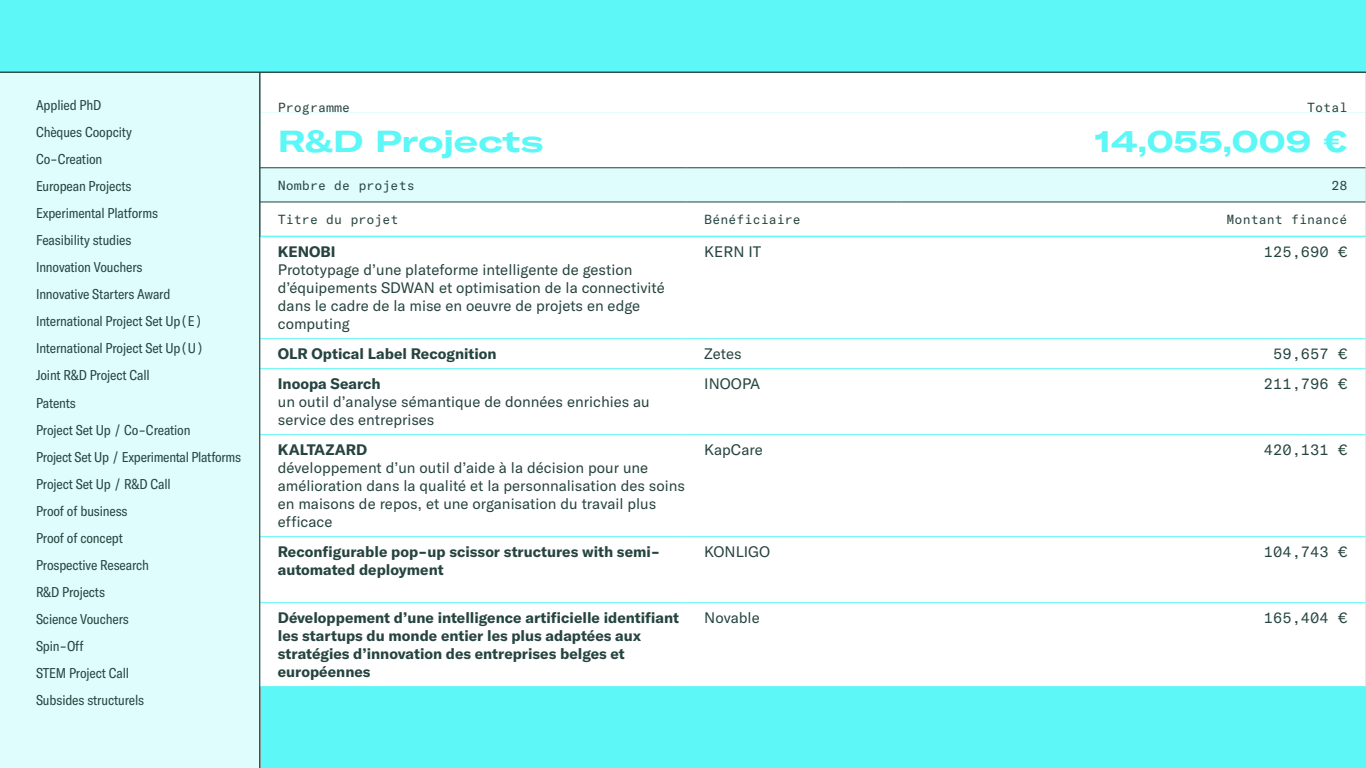
<style>
.page{position:relative;width:1366px;height:768px;background:#5df7f7}
.page>*{position:absolute;margin:0;border:0;box-sizing:border-box;transform-origin:0 0}
.t1{font:700 expanded 30px "GT America";color:#5df7f7}
.t2{font:15px/18px "GT America";color:#26443f}
.t3{font:700 15px/18px "GT America";color:#26443f}
.t4{font:15px "GT America Mono";color:#26443f}
.t5{font:condensed 14px/27px "GT America";letter-spacing:-.01em;color:#26443f}
.t6{font:13px "GT America Mono";color:#26443f}
</style>
<div class="page">
<div style="left:0;top:72px;width:260px;height:696px;background:#dffdfd"></div>
<div style="left:261px;top:73px;width:1105px;height:163px;background:#fff"></div>
<div style="left:261px;top:112px;width:1104px;height:56px;background:#fff"></div>
<div style="left:261px;top:169px;width:1105px;height:33px;background:#dffdfd"></div>
<hr style="left:686px;top:202px;width:216px;height:1px;background:#26443f">
<hr style="left:902px;top:202px;width:256px;height:1px;background:#26443f">
<hr style="left:1158px;top:202px;width:208px;height:1px;background:#26443f">
<hr style="left:260px;top:202px;width:426px;height:1px;background:#26443f">
<hr style="left:902px;top:168px;width:256px;height:1px;background:#26443f">
<hr style="left:1158px;top:168px;width:208px;height:1px;background:#26443f">
<hr style="left:260px;top:168px;width:426px;height:1px;background:#26443f">
<hr style="left:686px;top:168px;width:216px;height:1px;background:#26443f">
<div style="left:261px;top:237px;width:1105px;height:449px;background:#fff"></div>
<hr style="left:260px;top:338px;width:426px;height:1px;background:#5df7f7">
<hr style="left:686px;top:338px;width:472px;height:1px;background:#5df7f7">
<hr style="left:1158px;top:338px;width:208px;height:1px;background:#5df7f7">
<hr style="left:260px;top:368px;width:426px;height:1px;background:#5df7f7">
<hr style="left:686px;top:368px;width:472px;height:1px;background:#5df7f7">
<hr style="left:1158px;top:368px;width:208px;height:1px;background:#5df7f7">
<hr style="left:260px;top:434px;width:426px;height:1px;background:#5df7f7">
<hr style="left:686px;top:434px;width:472px;height:1px;background:#5df7f7">
<hr style="left:1158px;top:434px;width:208px;height:1px;background:#5df7f7">
<hr style="left:260px;top:536px;width:426px;height:1px;background:#5df7f7">
<hr style="left:686px;top:536px;width:472px;height:1px;background:#5df7f7">
<hr style="left:1158px;top:536px;width:208px;height:1px;background:#5df7f7">
<hr style="left:260px;top:602px;width:426px;height:1px;background:#5df7f7">
<hr style="left:686px;top:602px;width:472px;height:1px;background:#5df7f7">
<hr style="left:1158px;top:602px;width:208px;height:1px;background:#5df7f7">
<hr style="left:0;top:72px;width:1366px;height:1px;background:#26443f">
<hr style="left:260px;top:72px;width:1px;height:696px;background:#26443f">
<p class="t5" style="left:36px;top:92px;width:207px">Applied PhD<br>Chèques Coopcity<br>Co-Creation<br>European Projects<br>Experimental Platforms<br>Feasibility studies<br>Innovation Vouchers<br>Innovative Starters Award<br>International Project Set Up(E)<br>International Project Set Up(U)<br>Joint R&amp;D Project Call<br>Patents<br>Project Set Up / Co-Creation<br>Project Set Up / Experimental Platforms<br>Project Set Up / R&amp;D Call<br>Proof of business<br>Proof of concept<br>Prospective Research<br>R&amp;D Projects<br>Science Vouchers<br>Spin-Off<br>STEM Project Call<br>Subsides structurels</p>
<p class="t6" style="left:278px;top:100px;width:74px">Programme</p>
<p class="t6" style="left:1307px;top:100px;width:42px">Total</p>
<h1 class="t1" style="left:278px;top:122px;width:267px">R&amp;D Projects</h1>
<h1 class="t1" style="left:1095px;top:122px;width:254px">14,055,009 €</h1>
<p class="t6" style="left:278px;top:178px;width:139px">Nombre de projets</p>
<p class="t6" style="left:1331px;top:178px;width:18px">28</p>
<p class="t6" style="left:278px;top:212px;width:122px">Titre du projet</p>
<p class="t6" style="left:704px;top:212px;width:98px">Bénéficiaire</p>
<p class="t6" style="left:1227px;top:212px;width:122px">Montant financé</p>
<p class="t3" style="left:278px;top:242px;width:59px">KENOBI</p>
<p class="t2" style="left:278px;top:260px;width:388px">Prototypage d’une plateforme intelligente de gestion d’équipements SDWAN et optimisation de la connectivité dans le cadre de la mise en oeuvre de projets en edge computing</p>
<p class="t2" style="left:704px;top:242px;width:59px">KERN IT</p>
<p class="t4" style="left:1264px;top:243px;width:85px">125,690 €</p>
<p class="t3" style="left:278px;top:344px;width:220px">OLR Optical Label Recognition</p>
<p class="t2" style="left:704px;top:344px;width:39px">Zetes</p>
<p class="t4" style="left:1273px;top:345px;width:76px">59,657 €</p>
<p class="t3" style="left:278px;top:374px;width:105px">Inoopa Search</p>
<p class="t2" style="left:278px;top:392px;width:374px">un outil d’analyse sémantique de données enrichies au service des entreprises</p>
<p class="t2" style="left:704px;top:374px;width:57px">INOOPA</p>
<p class="t4" style="left:1264px;top:375px;width:85px">211,796 €</p>
<p class="t2" style="left:704px;top:440px;width:60px">KapCare</p>
<p class="t4" style="left:1264px;top:441px;width:85px">420,131 €</p>
<p class="t3" style="left:278px;top:440px;width:91px">KALTAZARD</p>
<p class="t2" style="left:278px;top:458px;width:409px">développement d’un outil d’aide à la décision pour une amélioration dans la qualité et la personnalisation des soins en maisons de repos, et une organisation du travail plus efficace</p>
<p class="t3" style="left:278px;top:542px;width:384px">Reconfigurable pop-up scissor structures with semi&shy;automated deployment</p>
<p class="t2" style="left:704px;top:542px;width:67px">KONLIGO</p>
<p class="t4" style="left:1264px;top:543px;width:85px">104,743 €</p>
<p class="t3" style="left:278px;top:608px;width:403px">Développement d’une intelligence artificielle identifiant les startups du monde entier les plus adaptées aux stratégies d’innovation des entreprises belges et européennes</p>
<p class="t2" style="left:704px;top:608px;width:57px">Novable</p>
<p class="t4" style="left:1264px;top:609px;width:85px">165,404 €</p>
</div>
